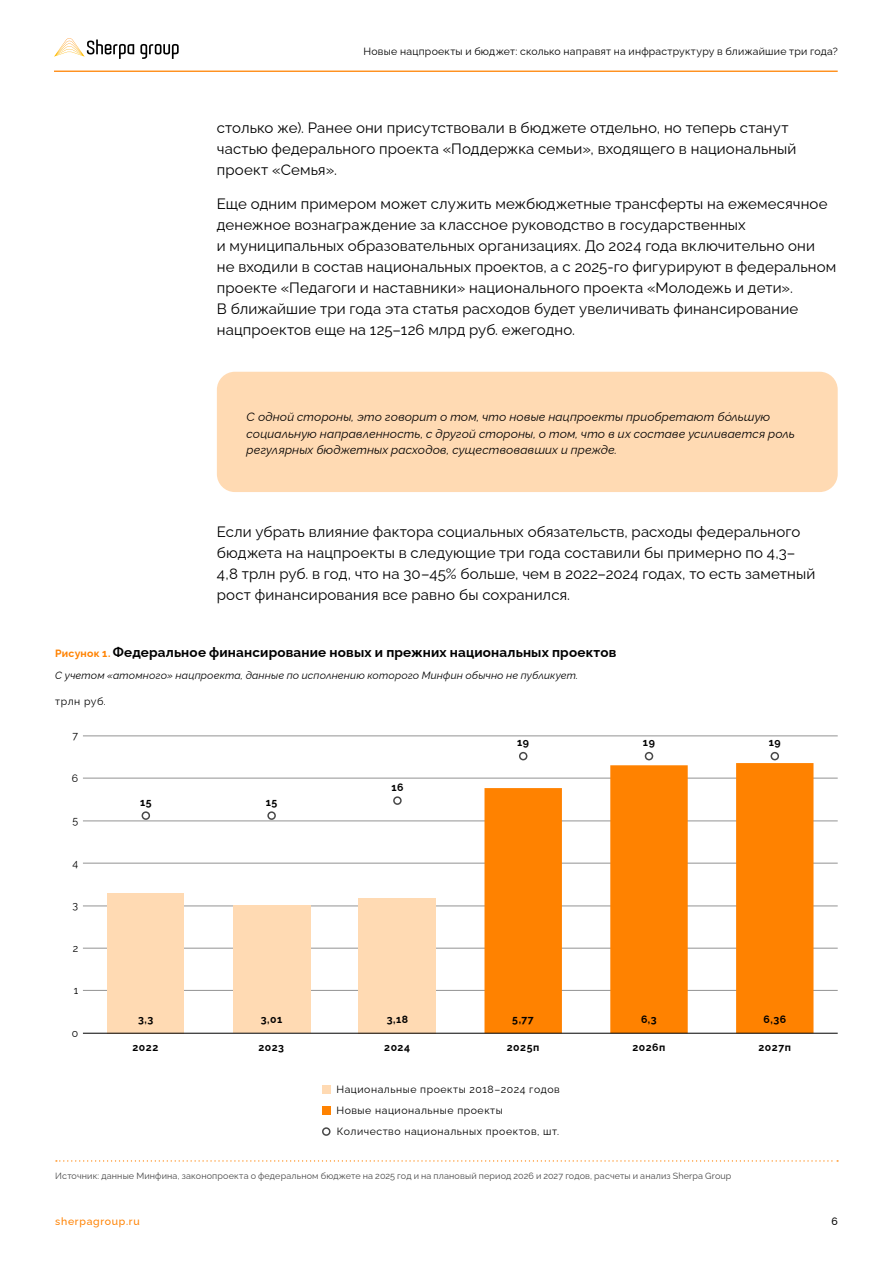
<style>
.page{position:relative;width:893px;height:1263px;background:#fff}
.page>*{position:absolute;margin:0;border:0;box-sizing:border-box;transform-origin:0 0}
.t1{font:15px/21px "Raleway";letter-spacing:.01em;color:#000}
.t2{font:700 13.5px "Raleway";letter-spacing:.01em;color:#000}
.t3{font:italic 12px/16.5px "Raleway";letter-spacing:.01em;color:#000}
.t4{font:10.5px/21.1px "Raleway";letter-spacing:.05em;color:#000}
.t5{font:italic 10.5px "Raleway";letter-spacing:.015em;color:#000}
.t6{font:10.5px "Raleway";letter-spacing:.02em;color:#000}
.t7{font:700 10.5px "Raleway";letter-spacing:.05em;color:#000}
.t8{font:500 10.5px "Raleway";letter-spacing:.07em;color:#ff8200}
.t9{font:500 10.5px "Raleway";color:#000}
.t10{font:9px "Raleway";letter-spacing:.015em;color:#484848}
.s1{font-size:10.5px;color:#ff8200}
</style>
<div class="page">
<hr style="left:54px;top:71px;width:784px;height:1px;background:#ff8200">
<svg style="left:54px;top:38px;width:125px;height:21px"></svg>
<div style="left:217px;top:372px;width:621px;height:120px;background:#ffdab3;border-radius:18px"></div>
<svg style="left:56px;top:1160px;width:782px;height:1px"></svg>
<div style="left:322px;top:1085px;width:9px;height:8px;background:#ffdab3"></div>
<div style="left:322px;top:1106px;width:9px;height:9px;background:#ff8200"></div>
<div style="left:322px;top:1127px;width:9px;height:9px;border:2px solid #484848;border-radius:50%"></div>
<hr style="left:83px;top:736px;width:755px;height:1px;background:#939393">
<hr style="left:83px;top:778px;width:755px;height:1px;background:#939393">
<hr style="left:83px;top:821px;width:755px;height:1px;background:#939393">
<hr style="left:83px;top:863px;width:755px;height:1px;background:#939393">
<hr style="left:83px;top:906px;width:755px;height:1px;background:#939393">
<hr style="left:83px;top:948px;width:755px;height:1px;background:#939393">
<hr style="left:83px;top:990px;width:755px;height:1px;background:#939393">
<div style="left:107px;top:893px;width:77px;height:140px;background:#ffdab3"></div>
<div style="left:233px;top:905px;width:77px;height:128px;background:#ffdab3"></div>
<div style="left:359px;top:898px;width:77px;height:135px;background:#ffdab3"></div>
<svg style="left:484px;top:763px;width:329px;height:270px;fill:#ff8200"></svg>
<div style="left:142px;top:811px;width:8px;height:9px;border:2px solid #484848;border-radius:50%"></div>
<div style="left:267px;top:811px;width:9px;height:9px;border:2px solid #484848;border-radius:50%"></div>
<div style="left:393px;top:796px;width:9px;height:9px;border:2px solid #484848;border-radius:50%"></div>
<div style="left:519px;top:752px;width:8px;height:8px;border:2px solid #484848;border-radius:50%"></div>
<div style="left:645px;top:752px;width:8px;height:8px;border:2px solid #484848;border-radius:50%"></div>
<div style="left:770px;top:752px;width:9px;height:8px;border:2px solid #484848;border-radius:50%"></div>
<hr style="left:83px;top:1033px;width:755px;height:1px;background:#000">
<p class="t6" style="left:364px;top:43px;width:476px">Новые нацпроекты и бюджет: сколько направят на инфраструктуру в ближайшие три года?</p>
<p class="t1" style="left:217px;top:116px;width:581px">столько же). Ранее они присутствовали в бюджете отдельно, но теперь станут частью федерального проекта «Поддержка семьи», входящего в национальный проект «Семья».</p>
<p class="t1" style="left:217px;top:191px;width:621px">Еще одним примером может служить межбюджетные трансферты на ежемесячное денежное вознаграждение за классное руководство в государственных<br>и муниципальных образовательных организациях. До 2024 года включительно они<br>не входили в состав национальных проектов, а с 2025‑го фигурируют в федеральном проекте «Педагоги и наставники» национального проекта «Молодежь и дети».<br>В ближайшие три года эта статья расходов будет увеличивать финансирование нацпроектов еще на 125–126 млрд руб. ежегодно.</p>
<p class="t3" style="left:247px;top:407px;width:550px">С одной стороны, это говорит о том, что новые нацпроекты приобретают бо́льшую социальную направленность, с другой стороны, о том, что в их составе усиливается роль регулярных бюджетных расходов, существовавших и прежде.</p>
<p class="t1" style="left:217px;top:519px;width:600px">Если убрать влияние фактора социальных обязательств, расходы федерального бюджета на нацпроекты в следующие три года составили бы примерно по 4,3– 4,8 трлн руб. в год, что на 30–45% больше, чем в 2022–2024 годах, то есть заметный рост финансирования все равно бы сохранился.</p>
<p class="t2" style="left:55px;top:641px;width:563px"><span class="s1">Рисунок 1.</span> Федеральное финансирование новых и прежних национальных проектов</p>
<p class="t5" style="left:55px;top:667px;width:524px">C учетом «атомного» нацпроекта, данные по исполнению которого Минфин обычно не публикует.</p>
<p class="t4" style="left:55px;top:690px;width:52px">трлн руб.</p>
<p class="t4" style="left:73px;top:724px;width:7px">7</p>
<p class="t4" style="left:72px;top:766px;width:8px">6</p>
<p class="t4" style="left:72px;top:809px;width:7px">5</p>
<p class="t4" style="left:72px;top:851px;width:7px">4</p>
<p class="t4" style="left:73px;top:894px;width:7px">3</p>
<p class="t4" style="left:73px;top:936px;width:7px">2</p>
<p class="t4" style="left:74px;top:979px;width:6px">1</p>
<p class="t4" style="left:72px;top:1021px;width:8px">0</p>
<p class="t7" style="left:140px;top:793px;width:13px">15</p>
<p class="t7" style="left:266px;top:793px;width:13px">15</p>
<p class="t7" style="left:391px;top:778px;width:14px">16</p>
<p class="t7" style="left:517px;top:734px;width:13px">19</p>
<p class="t7" style="left:643px;top:734px;width:13px">19</p>
<p class="t7" style="left:769px;top:734px;width:13px">19</p>
<p class="t7" style="left:138px;top:1011px;width:17px">3,3</p>
<p class="t7" style="left:261px;top:1011px;width:23px">3,01</p>
<p class="t7" style="left:387px;top:1011px;width:23px">3,18</p>
<p class="t7" style="left:512px;top:1011px;width:23px">5,77</p>
<p class="t7" style="left:641px;top:1011px;width:17px">6,3</p>
<p class="t7" style="left:763px;top:1011px;width:24px">6,36</p>
<p class="t7" style="left:133px;top:1039px;width:27px">2022</p>
<p class="t7" style="left:258px;top:1039px;width:27px">2023</p>
<p class="t7" style="left:384px;top:1039px;width:27px">2024</p>
<p class="t7" style="left:507px;top:1039px;width:34px">2025п</p>
<p class="t7" style="left:632px;top:1039px;width:34px">2026п</p>
<p class="t7" style="left:758px;top:1039px;width:34px">2027п</p>
<p class="t4" style="left:336px;top:1077px;width:225px">Национальные проекты 2018–2024 годов<br>Новые национальные проекты<br>Количество национальных проектов, шт.</p>
<p class="t10" style="left:55px;top:1168px;width:678px">Источник: данные Минфина, законопроекта о федеральном бюджете на 2025 год и на плановый период 2026 и 2027 годов, расчеты и анализ Sherpa Group</p>
<p class="t8" style="left:55px;top:1212px;width:86px">sherpagroup.ru</p>
<p class="t9" style="left:831px;top:1212px;width:8px">6</p>
</div>
